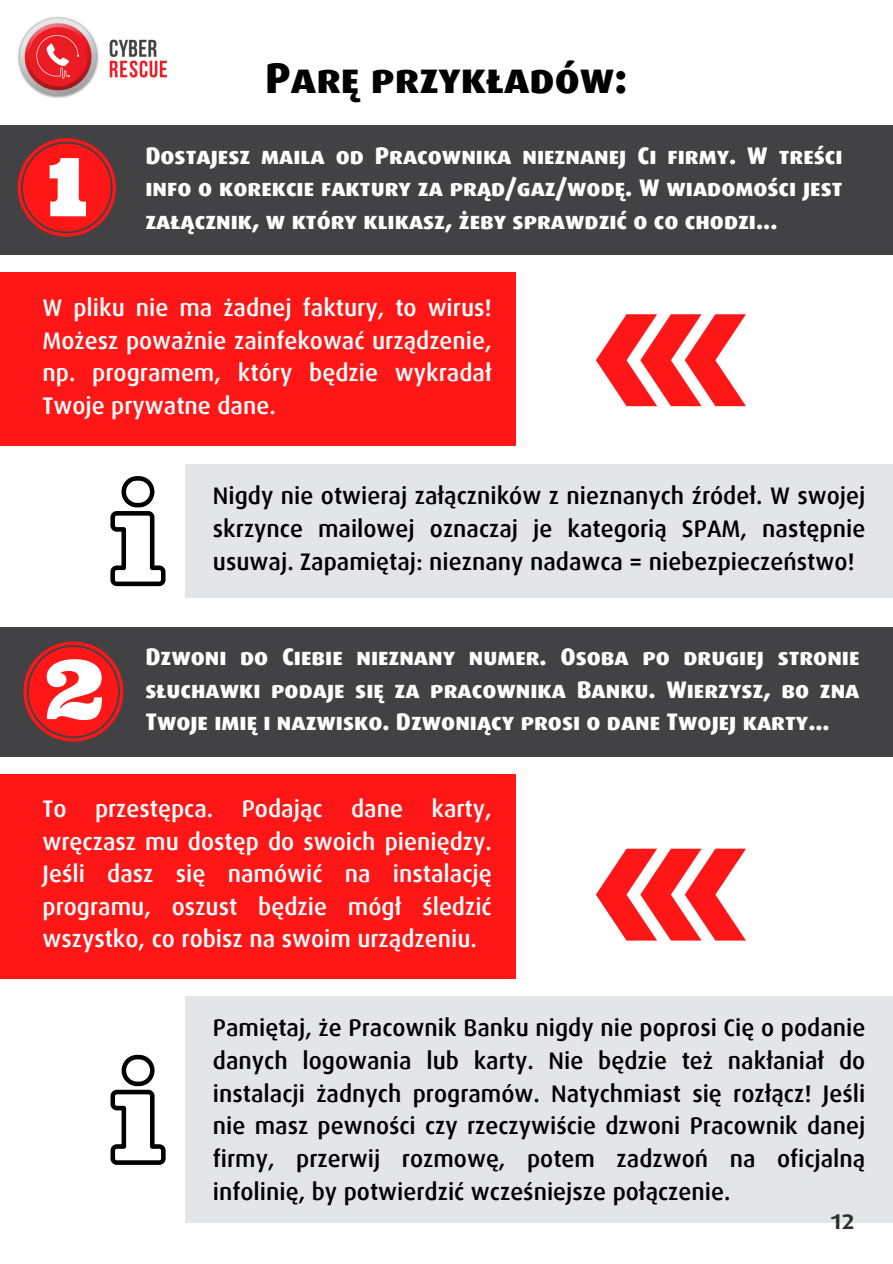
<style>
.page{position:relative;width:893px;height:1264px;background:#fff}
.page>*{position:absolute;margin:0;border:0;box-sizing:border-box;transform-origin:0 0}
.t1{font:800 42.75px "Dax Sc Offc Pro";color:#000}
.t2{font:500 27px "Dax Sc Offc Pro";color:#2e2e2e}
.t3{font:500 24px/32.5px "Dax Offc Pro";color:#000;text-align:justify}
.t4{font:800 24px/32.5px "Dax Sc Offc Pro";color:#fff;text-align:justify}
.t5{font:500 24px/32.5px "Dax Offc Pro";color:#fff;text-align:justify}
</style>
<div class="page">
<img style="left:17px;top:16px;width:149px;height:82px">
<div style="left:0;top:125px;width:892px;height:130px;background:#424143"></div>
<svg style="left:18px;top:138px;width:98px;height:99px"></svg>
<svg style="left:110px;top:476px;width:55px;height:110px"></svg>
<div style="left:186px;top:464px;width:706px;height:133px;background:#e3e5e8"></div>
<svg style="left:596px;top:314px;width:150px;height:92px"></svg>
<div style="left:0;top:272px;width:515px;height:174px;background:#ff1616"></div>
<div style="left:0;top:627px;width:892px;height:129px;background:#424143"></div>
<svg style="left:110px;top:1054px;width:56px;height:110px"></svg>
<div style="left:186px;top:996px;width:706px;height:226px;background:#e3e5e8"></div>
<svg style="left:596px;top:848px;width:150px;height:92px"></svg>
<div style="left:0;top:774px;width:515px;height:204px;background:#ff1616"></div>
<svg style="left:23px;top:641px;width:100px;height:100px"></svg>
<p class="t1" style="left:265px;top:59px;width:363px">Parę przykładów:</p>
<p class="t4" style="left:145px;top:141px;width:698px">Dostajesz maila od Pracownika nieznanej Ci firmy. W treści info o korekcie faktury za prąd/gaz/wodę. W wiadomości jest załącznik, w który klikasz, żeby sprawdzić o co chodzi...</p>
<p class="t5" style="left:42px;top:293px;width:451px">W pliku nie ma żadnej faktury, to wirus!<br>Możesz poważnie zainfekować urządzenie, np. programem, który będzie wykradał Twoje prywatne dane.</p>
<p class="t3" style="left:213px;top:481px;width:653px">Nigdy nie otwieraj załączników z nieznanych źródeł. W swojej skrzynce mailowej oznaczaj je kategorią SPAM, następnie usuwaj. Zapamiętaj: nieznany nadawca = niebezpieczeństwo!</p>
<p class="t4" style="left:145px;top:642px;width:715px">Dzwoni do Ciebie nieznany numer. Osoba po drugiej stronie słuchawki podaje się za pracownika Banku. Wierzysz, bo zna Twoje imię i nazwisko. Dzwoniący prosi o dane Twojej karty...</p>
<p class="t5" style="left:42px;top:793px;width:451px">To przestępca. Podając dane karty, wręczasz mu dostęp do swoich pieniędzy.<br>Jeśli dasz się namówić na instalację programu, oszust będzie mógł śledzić wszystko, co robisz na swoim urządzeniu.</p>
<p class="t3" style="left:213px;top:1013px;width:654px">Pamiętaj, że Pracownik Banku nigdy nie poprosi Cię o podanie danych logowania lub karty. Nie będzie też nakłaniał do instalacji żadnych programów. Natychmiast się rozłącz! Jeśli nie masz pewności czy rzeczywiście dzwoni Pracownik danej firmy, przerwij rozmowę, potem zadzwoń na oficjalną infolinię, by potwierdzić wcześniejsze połączenie.</p>
<p class="t2" style="left:830px;top:1207px;width:26px">12</p>
</div>
